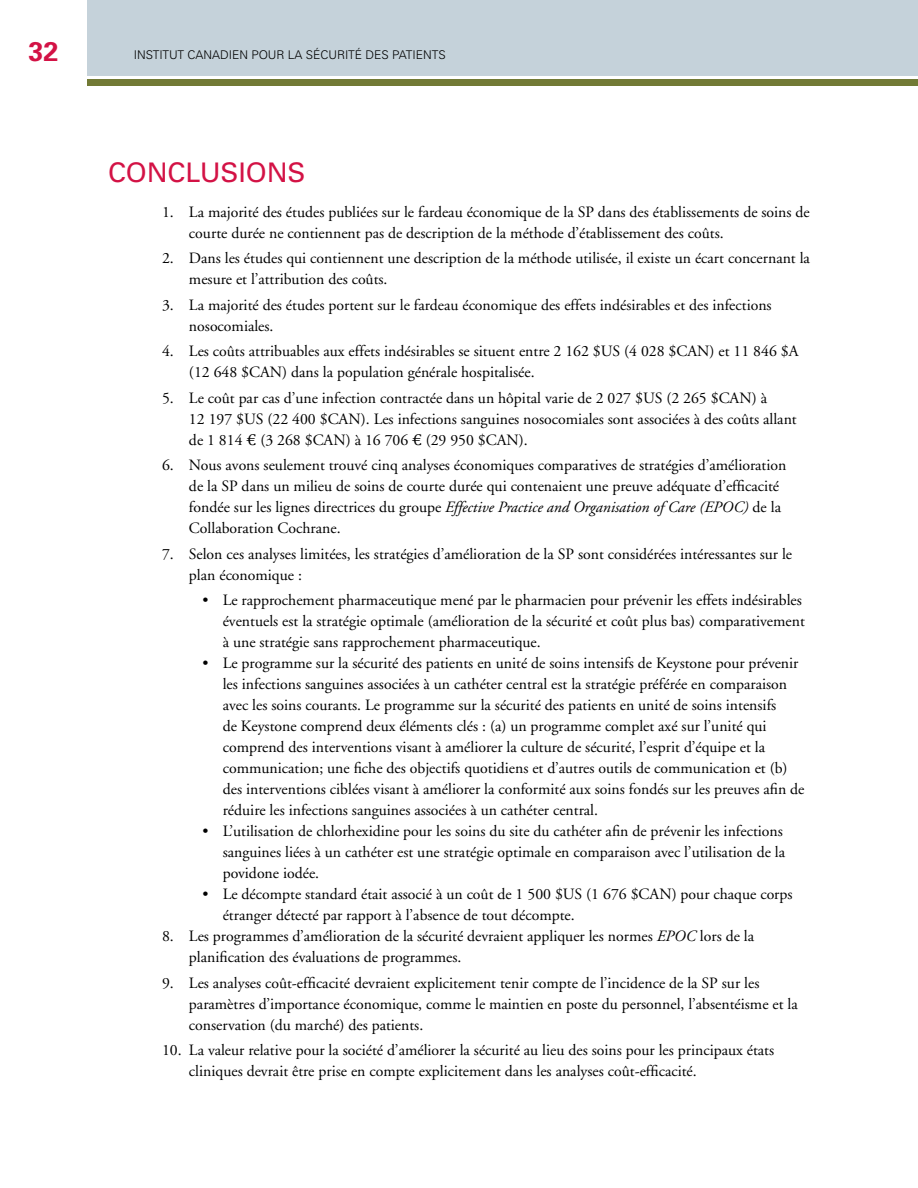
<style>
.page{position:relative;width:918px;height:1188px;background:#fff}
.page>*{position:absolute;margin:0;border:0;box-sizing:border-box;transform-origin:0 0}
.t1{font:27px "Univers";letter-spacing:-.005em;color:#d31245}
.t2{font:700 27px "Univers";color:#d31245}
.t3{font:15.75px/21px "Adobe Garamond";color:#000}
.t4{font:300 12px "Univers";color:#000}
.s1{font-family:"Cambria"}
.s2{font-style:italic}
</style>
<div class="page">
<div style="left:87px;top:0;width:831px;height:76px;background:#c5d2da"></div>
<div style="left:87px;top:80px;width:831px;height:6px;background:#727a35"></div>
<h1 class="t2" style="left:29px;top:35px;width:32px">32</h1>
<p class="t4" style="left:134px;top:47px;width:314px">INSTITUT CANADI EN POUR LA SÉCURITÉ DES PATI ENTS</p>
<h1 class="t1" style="left:108px;top:157px;width:199px">CONCLUSIONS</h1>
<p class="t3" style="left:189px;top:202px;width:622px;text-indent:-27px">1. La majorité des études publiées sur le fardeau économique de la SP dans des établissements de soins de courte durée ne contiennent pas de description de la méthode d’établissement des coûts.</p>
<p class="t3" style="left:189px;top:248px;width:623px;text-indent:-27px">2. Dans les études qui contiennent une description de la méthode utilisée, il existe un écart concernant la mesure et l’attribution des coûts.</p>
<p class="t3" style="left:189px;top:295px;width:584px;text-indent:-27px">3. La majorité des études portent sur le fardeau économique des effets indésirables et des infections nosocomiales.</p>
<p class="t3" style="left:189px;top:341px;width:611px;text-indent:-27px">4. Les coûts attribuables aux effets indésirables se situent entre 2 162 $US (4 028 $CAN) et 11 846 $A (12 648 $CAN) dans la population générale hospitalisée.</p>
<p class="t3" style="left:189px;top:388px;width:609px;text-indent:-27px">5. Le coût par cas d’une infection contractée dans un hôpital varie de 2 027 $US (2 265 $CAN) à<br>12 197 $US (22 400 $CAN). Les infections sanguines nosocomiales sont associées à des coûts allant de 1 814 <span class="s1">€</span> (3 268 $CAN) à 16 706 <span class="s1">€</span> (29 950 $CAN).</p>
<p class="t3" style="left:189px;top:455px;width:599px;text-indent:-27px">6. Nous avons seulement trouvé cinq analyses économiques comparatives de stratégies d’amélioration de la SP dans un milieu de soins de courte durée qui contenaient une preuve adéquate d’efficacité fondée sur les lignes directrices du groupe <span class="s2">Effective Practice and Organisation of Care (EPOC)</span> de la Collaboration Cochrane.</p>
<p class="t3" style="left:189px;top:544px;width:605px;text-indent:-27px">7. Selon ces analyses limitées, les stratégies d’amélioration de la SP sont considérées intéressantes sur le plan économique :</p>
<p class="t3" style="left:223px;top:590px;width:584px;text-indent:-20px">• Le rapprochement pharmaceutique mené par le pharmacien pour prévenir les effets indésirables éventuels est la stratégie optimale (amélioration de la sécurité et coût plus bas) comparativement à une stratégie sans rapprochement pharmaceutique.</p>
<p class="t3" style="left:223px;top:653px;width:583px;text-indent:-20px">• Le programme sur la sécurité des patients en unité de soins intensifs de Keystone pour prévenir les infections sanguines associées à un cathéter central est la stratégie préférée en comparaison avec les soins courants. Le programme sur la sécurité des patients en unité de soins intensifs<br>de Keystone comprend deux éléments clés : (a) un programme complet axé sur l’unité qui comprend des interventions visant à améliorer la culture de sécurité, l’esprit d’équipe et la communication; une fiche des objectifs quotidiens et d’autres outils de communication et (b) des interventions ciblées visant à améliorer la conformité aux soins fondés sur les preuves afin de réduire les infections sanguines associées à un cathéter central.</p>
<p class="t3" style="left:223px;top:821px;width:564px;text-indent:-20px">• L’utilisation de chlorhexidine pour les soins du site du cathéter afin de prévenir les infections sanguines liées à un cathéter est une stratégie optimale en comparaison avec l’utilisation de la povidone iodée.</p>
<p class="t3" style="left:223px;top:884px;width:571px;text-indent:-20px">• Le décompte standard était associé à un coût de 1 500 $US (1 676 $CAN) pour chaque corps étranger détecté par rapport à l’absence de tout décompte.</p>
<p class="t3" style="left:189px;top:926px;width:567px;text-indent:-27px">8. Les programmes d’amélioration de la sécurité devraient appliquer les normes <span class="s2">EPOC</span> lors de la planification des évaluations de programmes.</p>
<p class="t3" style="left:189px;top:973px;width:610px;text-indent:-27px">9. Les analyses coût-efficacité devraient explicitement tenir compte de l’incidence de la SP sur les paramètres d’importance économique, comme le maintien en poste du personnel, l’absentéisme et la conservation (du marché) des patients.</p>
<p class="t3" style="left:189px;top:1040px;width:587px;text-indent:-27px">10. La valeur relative pour la société d’améliorer la sécurité au lieu des soins pour les principaux états cliniques devrait être prise en compte explicitement dans les analyses coût-efficacité.</p>
</div>
